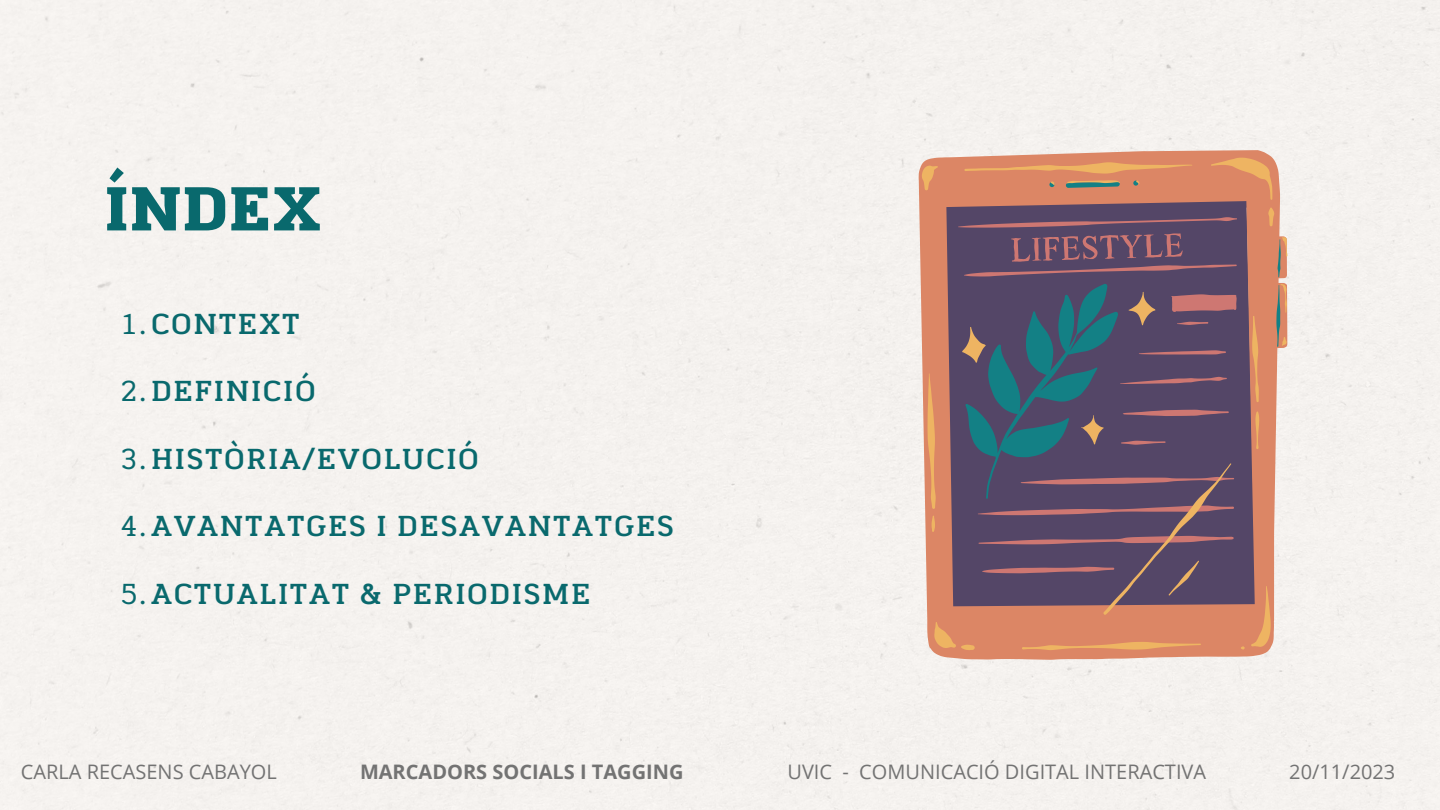
<style>
.page{position:relative;width:1440px;height:810px;background:#fff}
.page>*{position:absolute;margin:0;border:0;box-sizing:border-box;transform-origin:0 0}
.t1{font:60px "RTL Jannah Black";letter-spacing:-.025em;color:#09696d}
.t2{font:28px "RTL Jannah Medium";letter-spacing:.06em;color:#09696d}
.t3{font:20px "Open Sans";color:#737373}
.t4{font:700 20px "Open Sans";color:#737373}
.s1{font-family:"RTL Jannah Regular"}
</style>
<div class="page">
<svg style="left:919px;top:150px;width:368px;height:510px;fill:#dc8665"></svg>
<svg style="left:922px;top:158px;width:365px;height:492px;background:#85656c"></svg>
<h1 class="t1" style="left:104px;top:170px;width:221px">ÍNDEX</h1>
<p class="t2" style="left:121px;top:306px;width:180px"><span class="s1">1.</span>CONTEXT</p>
<p class="t2" style="left:121px;top:373px;width:196px"><span class="s1">2.</span>DEFINICIÓ</p>
<p class="t2" style="left:121px;top:441px;width:360px"><span class="s1">3.</span>HISTÒRIA/EVOLUCIÓ</p>
<p class="t2" style="left:121px;top:508px;width:554px"><span class="s1">4.</span>AVANTATGES I DESAVANTATGES</p>
<p class="t2" style="left:121px;top:576px;width:471px"><span class="s1">5.</span>ACTUALITAT &amp; PERIODISME</p>
<p class="t3" style="left:21px;top:757px;width:257px">CARLA RECASENS CABAYOL</p>
<p class="t4" style="left:360px;top:757px;width:325px">MARCADORS SOCIALS I TAGGING</p>
<p class="t3" style="left:787px;top:757px;width:420px">UVIC - COMUNICACIÓ DIGITAL INTERACTIVA</p>
<p class="t3" style="left:1289px;top:757px;width:108px">20/11/2023</p>
</div>
